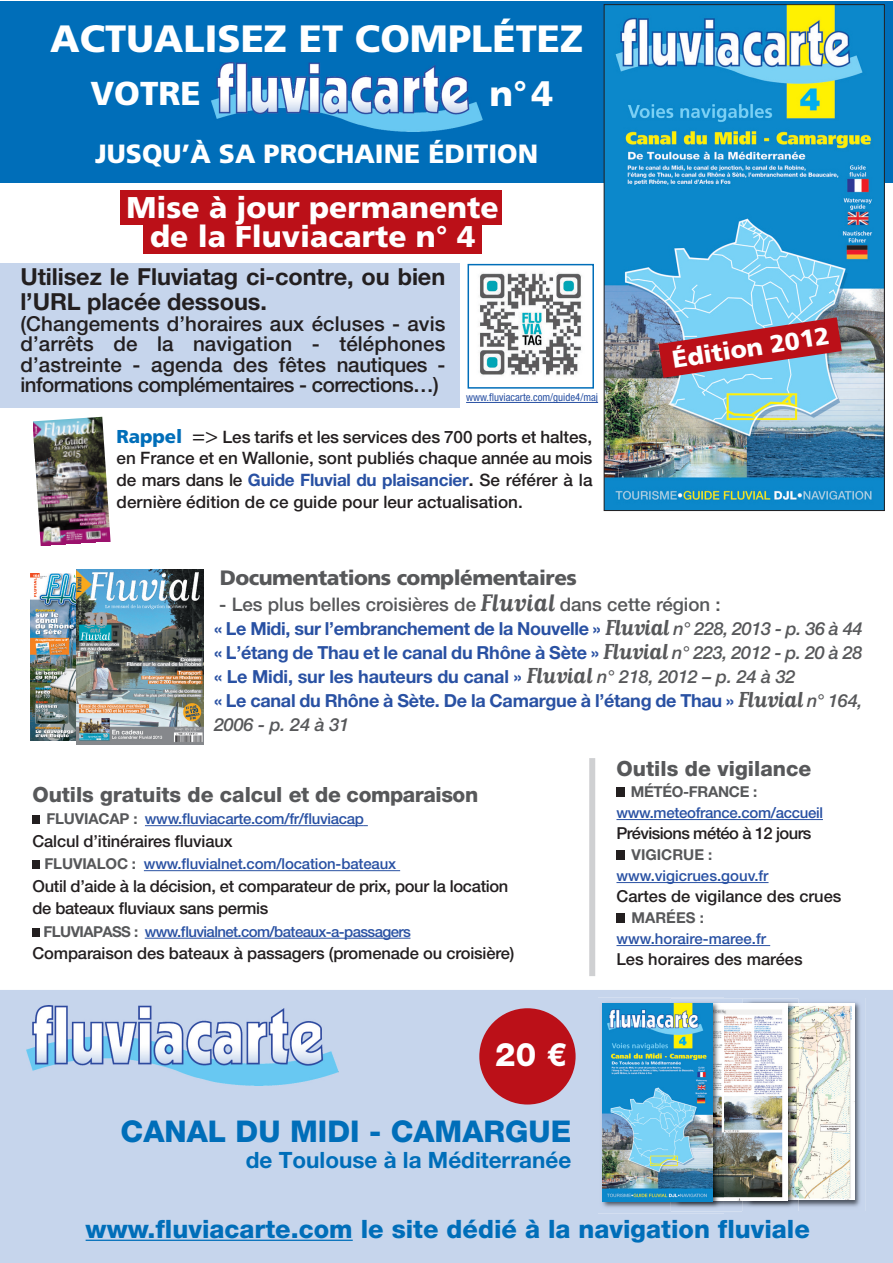
<style>
.page{position:relative;width:893px;height:1263px;background:#fff}
.page>*{position:absolute;margin:0;border:0;box-sizing:border-box;transform-origin:0 0}
.t1{font:900 38.1px "Frutiger";color:#fff}
.t2{font:900 35.4px "Frutiger";color:#fff}
.t3{font:900 33.15px "Frutiger";color:#fff}
.t4{font:800 32.55px "Helvetica Neue LT Pro";color:#fff}
.t5{font:900 30px/29.1px "Frutiger";color:#fff;text-align:center}
.t6{font:800 30px "Helvetica Neue LT Pro";color:#006eb9}
.t7{font:900 26.4px "Frutiger";color:#fff}
.t8{font:800 25.35px "Helvetica Neue LT Pro";color:#006eb9}
.t9{font:900 24.45px "Frutiger";color:#fff}
.t10{font:700 23.55px/24.9px "Helvetica Neue LT Pro";letter-spacing:-.005em;color:#231f20}
.t11{font:700 22.5px "Helvetica Neue LT Pro";color:#006eb9}
.t12{font:800 21px "Helvetica Neue LT Pro";letter-spacing:-.005em;color:#57585a}
.t13{font:900 20.85px "Frutiger";letter-spacing:-.025em;color:#57585a}
.t14{font:500 20.55px/20.5px "Helvetica Neue LT Pro";letter-spacing:-.025em;color:#231f20;text-align:justify}
.t15{font:500 18.75px "Helvetica Neue LT Pro";color:#57585a}
.t16{font:700 18px/24px "Helvetica Neue LT Pro";letter-spacing:-.015em;color:#2951a3}
.t17{font:500 17.1px/21.8px "Helvetica Neue LT Pro";color:#231f20;text-align:justify}
.t18{font:500 16.5px/22.5px "Helvetica Neue LT Pro";letter-spacing:-.01em;color:#231f20}
.t19{font:500 16.5px "Helvetica Neue LT Pro";letter-spacing:-.035em;color:#231f20}
.t20{font:500 15px "Helvetica Neue LT Pro";letter-spacing:-.02em;color:#2951a3}
.t21{font:500 15px "Helvetica Neue LT Pro";letter-spacing:-.04em;color:#2951a3}
.t22{font:500 15px "Helvetica Neue LT Pro";color:#2951a3}
.t23{font:700 15px "Helvetica Neue LT Pro";color:#57585a}
.t24{font:700 15px "Helvetica Neue LT Pro";letter-spacing:-.02em;color:#57585a}
.t25{font:condensed 10.8px "Helvetica Neue LT Pro";color:#2951a3}
.s1{font-family:"Frutiger";font-weight:900;font-size:18.6px;color:#006eb9}
.s2{font-weight:400;font-stretch:condensed;font-size:21.75px}
.s3{font-weight:700;color:#2951a3}
.s4{font-weight:700}
.s5{font-family:"Matrix Script";font-weight:700;font-size:28.05px}
.s6{font-family:"Matrix Script";font-size:25.5px;color:#57585a}
.s7{font-weight:500;font-style:italic;color:#57585a}
.s8{font-weight:700;color:#57585a}
</style>
<div class="page">
<div style="left:143px;top:219px;width:339px;height:34px;background:#bb1018"></div>
<div style="left:0;top:264px;width:460px;height:144px;background:#c6d5ec"></div>
<div style="left:121px;top:191px;width:381px;height:34px;background:#bb1018"></div>
<div style="left:0;top:990px;width:892px;height:273px;background:#c6d5ec"></div>
<div style="left:0;top:1px;width:892px;height:182px;background:#006eb9"></div>
<img style="left:212px;top:62px;width:270px;height:70px">
<img style="left:479px;top:273px;width:103px;height:103px">
<div style="left:468px;top:264px;width:126px;height:125px;border:2px solid #006eb9"></div>
<hr style="left:145px;top:825px;width:219px;height:1px;background:#2951a3">
<hr style="left:144px;top:870px;width:256px;height:1px;background:#2951a3">
<hr style="left:145px;top:938px;width:265px;height:1px;background:#2951a3">
<div style="left:33px;top:816px;width:7px;height:8px;background:#231f20"></div>
<div style="left:33px;top:861px;width:7px;height:8px;background:#231f20"></div>
<div style="left:33px;top:928px;width:7px;height:8px;background:#231f20"></div>
<hr style="left:616px;top:819px;width:207px;height:1px;background:#2951a3">
<hr style="left:616px;top:882px;width:152px;height:1px;background:#2951a3">
<hr style="left:616px;top:945px;width:154px;height:1px;background:#2951a3">
<div style="left:616px;top:788px;width:9px;height:9px;background:#231f20"></div>
<div style="left:616px;top:851px;width:9px;height:9px;background:#231f20"></div>
<div style="left:616px;top:914px;width:9px;height:9px;background:#231f20"></div>
<img style="left:33px;top:417px;width:78px;height:128px">
<img style="left:724px;top:998px;width:142px;height:213px">
<img style="left:798px;top:1003px;width:56px;height:197px">
<img style="left:27px;top:1005px;width:311px;height:80px">
<img style="left:743px;top:998px;width:55px;height:214px">
<img style="left:748px;top:1003px;width:50px;height:197px">
<img style="left:724px;top:1004px;width:63px;height:196px">
<img style="left:598px;top:997px;width:126px;height:216px">
<img style="left:671px;top:998px;width:53px;height:213px">
<img style="left:713px;top:1004px;width:11px;height:196px">
<img style="left:603px;top:1004px;width:110px;height:197px">
<img style="left:606px;top:6px;width:277px;height:503px">
<div style="left:604px;top:4px;width:281px;height:507px;border:1px solid #231f20"></div>
<svg style="left:658px;top:317px;width:184px;height:61px;background:#9f6174"></svg>
<img style="left:31px;top:574px;width:45px;height:166px">
<img style="left:76px;top:570px;width:127px;height:174px">
<div style="left:589px;top:758px;width:6px;height:218px;background:#cfd0d2"></div>
<div style="left:479px;top:1008px;width:97px;height:96px;background:#bb1018;border-radius:50%"></div>
<hr style="left:86px;top:1239px;width:267px;height:2px;background:#006eb9">
<hr style="left:466px;top:402px;width:132px;height:1px;background:#2951a3">
<h1 class="t1" style="left:50px;top:16px;width:535px">ACTUALISEZ ET COMPLÉTEZ</h1>
<h2 class="t2" style="left:489px;top:73px;width:65px">n°4</h2>
<h3 class="t3" style="left:90px;top:73px;width:112px">VOTRE</h3>
<h3 class="t7" style="left:95px;top:138px;width:444px">JUSQU’À SA PROCHAINE ÉDITION</h3>
<h3 class="t5" style="left:127px;top:193px;width:374px">Mise à jour permanente de la Fluviacarte n° 4</h3>
<h3 class="t10" style="left:20px;top:264px;width:426px">Utilisez le Fluviatag ci-contre, ou bien l’URL placée dessous.</h3>
<p class="t14" style="left:20px;top:313px;width:427px">(Changements d’horaires aux écluses - avis d’arrêts de la navigation - téléphones d’astreinte - agenda des fêtes nautiques - informations complémentaires - corrections…)</p>
<p class="t25" style="left:466px;top:391px;width:133px">www.fluviacarte.com/guide4/maj</p>
<p class="t17" style="left:117px;top:425px;width:477px"><span class="s1">Rappel</span> <span class="s2">=&gt;</span> Les tarifs et les services des 700 ports et haltes, en France et en Wallonie, sont publiés chaque année au mois de mars dans le <span class="s3">Guide Fluvial du plaisancier</span><span class="s4">.</span> Se référer à la dernière édition de ce guide pour leur actualisation.</p>
<h3 class="t9" style="left:670px;top:345px;width:160px;rotate:-9deg">Édition 2012</h3>
<p class="t13" style="left:220px;top:565px;width:359px">Documentations complémentaires</p>
<p class="t15" style="left:219px;top:593px;width:503px">- Les plus belles croisières de <span class="s5">Fluvial</span> dans cette région :</p>
<p class="t16" style="left:214px;top:616px;width:650px">« Le Midi, sur l’embranchement de la Nouvelle » <span class="s6">Fluvial</span> <span class="s7">n° 228, 2013 - p. 36 à 44 </span>« L’étang de Thau et le canal du Rhône à Sète » <span class="s6">Fluvial</span> <span class="s7">n° 223, 2012 - p. 20 à 28 </span>« Le Midi, sur les hauteurs du canal » <span class="s6">Fluvial</span> <span class="s7">n° 218, 2012 – p. 24 à 32<br></span>« Le canal du Rhône à Sète. De la Camargue à l’étang de Thau » <span class="s6">Fluvial</span> <span class="s7">n° 164, 2006 - p. 24 à 31</span></p>
<p class="t12" style="left:33px;top:781px;width:447px">Outils gratuits de calcul et de comparaison</p>
<p class="t20" style="left:46px;top:810px;width:319px"><span class="s8">FLUVIACAP :</span> www.fluviacarte.com/fr/fluviacap</p>
<p class="t18" style="left:33px;top:829px;width:202px">Calcul d’itinéraires fluviaux</p>
<p class="t20" style="left:45px;top:855px;width:353px"><span class="s8">FLUVIALOC :</span> www.fluvialnet.com/location-bateaux</p>
<p class="t18" style="left:33px;top:874px;width:477px">Outil d’aide à la décision, et comparateur de prix, pour la location de bateaux fluviaux sans permis</p>
<p class="t21" style="left:44px;top:922px;width:369px"><span class="s8">FLUVIAPASS :</span> www.fluvialnet.com/bateaux-a-passagers</p>
<p class="t18" style="left:33px;top:942px;width:483px">Comparaison des bateaux à passagers (promenade ou croisière)</p>
<h3 class="t4" style="left:495px;top:1035px;width:73px">20 €</h3>
<h3 class="t6" style="left:121px;top:1113px;width:452px">CANAL DU MIDI - CAMARGUE</h3>
<p class="t11" style="left:246px;top:1145px;width:327px">de Toulouse à la Méditerranée</p>
<p class="t12" style="left:616px;top:756px;width:196px">Outils de vigilance</p>
<p class="t24" style="left:631px;top:782px;width:128px">MÉTÉO-FRANCE :</p>
<p class="t20" style="left:616px;top:804px;width:208px">www.meteofrance.com/accueil</p>
<p class="t19" style="left:616px;top:823px;width:197px">Prévisions météo à 12 jours</p>
<p class="t23" style="left:632px;top:845px;width:82px">VIGICRUE :</p>
<p class="t22" style="left:616px;top:867px;width:154px">www.vigicrues.gouv.fr</p>
<p class="t18" style="left:616px;top:885px;width:227px">Cartes de vigilance des crues</p>
<p class="t23" style="left:632px;top:908px;width:74px">MARÉES :</p>
<p class="t22" style="left:616px;top:930px;width:151px">www.horaire-maree.fr</p>
<p class="t18" style="left:616px;top:948px;width:188px">Les horaires des marées</p>
<h3 class="t8" style="left:86px;top:1213px;width:726px">www.fluviacarte.com le site dédié à la navigation fluviale</h3>
</div>
